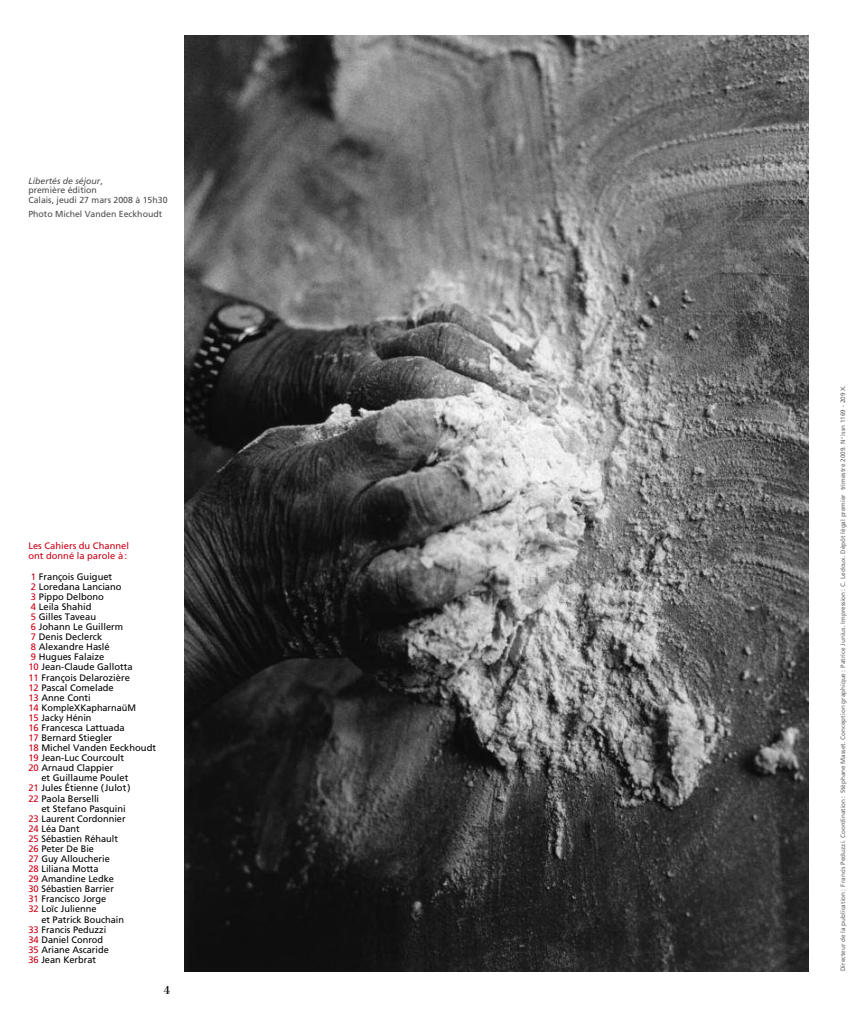
<style>
.page{position:relative;width:851px;height:1028px;background:#fff}
.page>*{position:absolute;margin:0;border:0;box-sizing:border-box;transform-origin:0 0}
.t1{font:12.5px "Bodoni";color:#000}
.t2{font:9.38px "Frutiger";color:#000}
.t3{font:9.38px/10.1px "Frutiger";color:#ca0016}
.t4{font:8.75px/9.4px "Frutiger";color:#4d4d4d}
.t5{font:6.38px "Frutiger";color:#666}
.s1{font-style:italic}
.s2{color:#ca0016}
</style>
<div class="page">
<img style="left:185px;top:35px;width:623px;height:936px">
<p class="t4" style="left:28px;top:177px;width:141px"><span class="s1">Libertés de séjour</span>,<br>première édition<br>Calais, jeudi 27 mars 2008 à 15h30</p>
<p class="t4" style="left:28px;top:210px;width:135px">Photo Michel Vanden Eeckhoudt</p>
<p class="t3" style="left:28px;top:542px;width:102px">Les Cahiers du Channel ont donné la parole à:</p>
<p class="t2" style="left:31px;top:572px;width:83px"><span class="s2">1</span> François Guiguet</p>
<p class="t2" style="left:31px;top:582px;width:92px"><span class="s2">2</span> Loredana Lanciano</p>
<p class="t2" style="left:31px;top:593px;width:74px"><span class="s2">3</span> Pippo Delbono</p>
<p class="t2" style="left:31px;top:603px;width:62px"><span class="s2">4</span> Leila Shahid</p>
<p class="t2" style="left:31px;top:613px;width:67px"><span class="s2">5</span> Gilles Taveau</p>
<p class="t2" style="left:31px;top:623px;width:94px"><span class="s2">6</span> Johann Le Guillerm</p>
<p class="t2" style="left:31px;top:633px;width:73px"><span class="s2">7</span> Denis Declerck</p>
<p class="t2" style="left:31px;top:643px;width:80px"><span class="s2">8</span> Alexandre Haslé</p>
<p class="t2" style="left:31px;top:653px;width:75px"><span class="s2">9</span> Hugues Falaize</p>
<p class="t2" style="left:28px;top:663px;width:106px"><span class="s2">10</span> Jean-Claude Gallotta</p>
<p class="t2" style="left:28px;top:673px;width:103px"><span class="s2">11</span> François Delarozière</p>
<p class="t2" style="left:28px;top:683px;width:87px"><span class="s2">12</span> Pascal Comelade</p>
<p class="t2" style="left:28px;top:693px;width:64px"><span class="s2">13</span> Anne Conti</p>
<p class="t2" style="left:28px;top:703px;width:109px"><span class="s2">14</span> KompleXKapharnaüM</p>
<p class="t2" style="left:28px;top:714px;width:65px"><span class="s2">15</span> Jacky Hénin</p>
<p class="t2" style="left:28px;top:724px;width:98px"><span class="s2">16</span> Francesca Lattuada</p>
<p class="t2" style="left:28px;top:734px;width:85px"><span class="s2">17</span> Bernard Stiegler</p>
<p class="t2" style="left:28px;top:744px;width:129px"><span class="s2">18</span> Michel Vanden Eeckhoudt</p>
<p class="t2" style="left:28px;top:754px;width:97px"><span class="s2">19</span> Jean-Luc Courcoult</p>
<p class="t2" style="left:28px;top:764px;width:86px"><span class="s2">20</span> Arnaud Clappier</p>
<p class="t2" style="left:41px;top:774px;width:88px">et Guillaume Poulet</p>
<p class="t2" style="left:28px;top:784px;width:104px"><span class="s2">21</span> Jules Étienne (Julot)</p>
<p class="t2" style="left:28px;top:794px;width:72px"><span class="s2">22</span> Paola Berselli</p>
<p class="t2" style="left:41px;top:804px;width:86px">et Stefano Pasquini</p>
<p class="t2" style="left:28px;top:814px;width:99px"><span class="s2">23</span> Laurent Cordonnier</p>
<p class="t2" style="left:28px;top:824px;width:53px"><span class="s2">24</span> Léa Dant</p>
<p class="t2" style="left:28px;top:834px;width:91px"><span class="s2">25</span> Sébastien Réhault</p>
<p class="t2" style="left:28px;top:845px;width:67px"><span class="s2">26</span> Peter De Bie</p>
<p class="t2" style="left:28px;top:855px;width:83px"><span class="s2">27</span> Guy Alloucherie</p>
<p class="t2" style="left:28px;top:865px;width:72px"><span class="s2">28</span> Liliana Motta</p>
<p class="t2" style="left:28px;top:875px;width:87px"><span class="s2">29</span> Amandine Ledke</p>
<p class="t2" style="left:28px;top:885px;width:87px"><span class="s2">30</span> Sébastien Barrier</p>
<p class="t2" style="left:28px;top:895px;width:79px"><span class="s2">31</span> Francisco Jorge</p>
<p class="t2" style="left:28px;top:905px;width:70px"><span class="s2">32</span> Loïc Julienne</p>
<p class="t2" style="left:41px;top:915px;width:84px">et Patrick Bouchain</p>
<p class="t2" style="left:28px;top:925px;width:79px"><span class="s2">33</span> Francis Peduzzi</p>
<p class="t2" style="left:28px;top:935px;width:76px"><span class="s2">34</span> Daniel Conrod</p>
<p class="t2" style="left:28px;top:945px;width:82px"><span class="s2">35</span> Ariane Ascaride</p>
<p class="t2" style="left:28px;top:955px;width:69px"><span class="s2">36</span> Jean Kerbrat</p>
<h1 class="t1" style="left:164px;top:982px;width:8px">4</h1>
<p class="t5" style="left:840px;top:971px;width:587px;rotate:-90deg">Directeur de la publication: Francis Peduzzi. Coordination: Stéphane Masset. Conception graphique: Patrice Junius. Impression: C. Ledoux. Dépôt légal premier trimestre 2009. N<sup>o</sup> issn 1169 - 209 X.</p>
</div>
